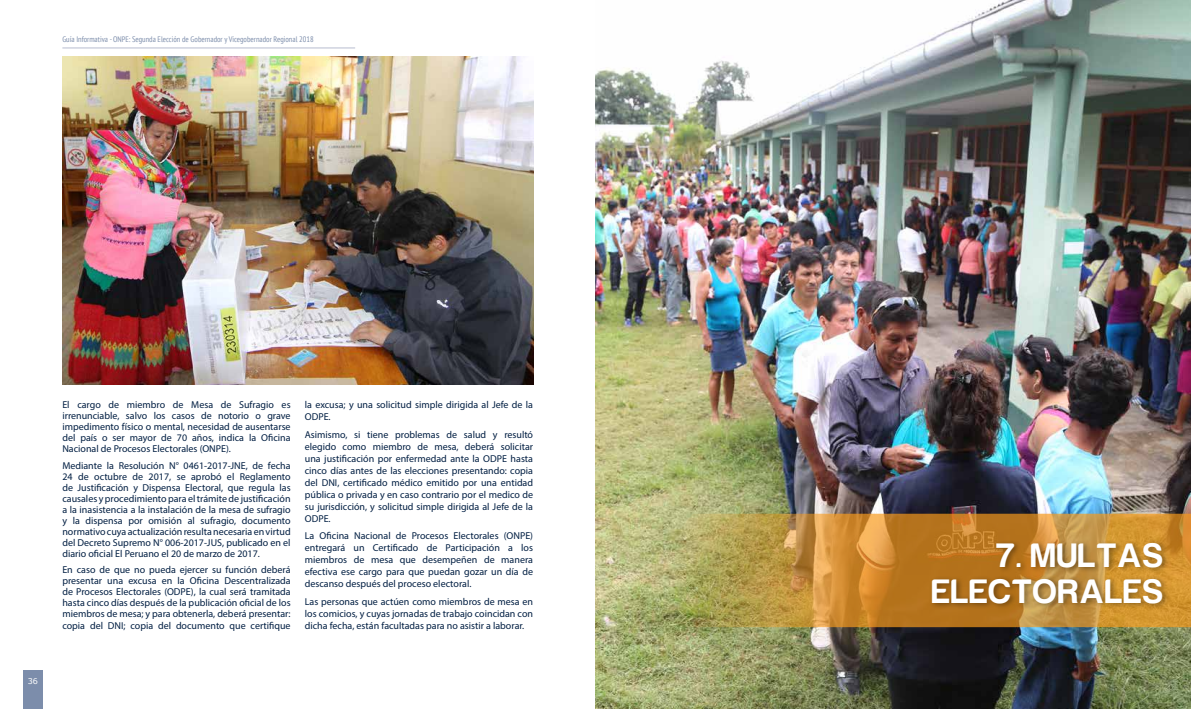
<style>
.page{position:relative;width:1191px;height:709px;background:#fff}
.page>*{position:absolute;margin:0;border:0;box-sizing:border-box;transform-origin:0 0}
.t1{font:35px/36px "Harabara";letter-spacing:.04em;color:#fff;text-align:right}
.t2{font:10px/11px "Myriad Pro";color:#001e42;text-align:justify}
.t3{font:condensed 8px "PT Sans";color:#7c8dab}
.t4{font:8px "Verdana";color:#fff}
</style>
<div class="page">
<hr style="left:62px;top:47px;width:293px;height:1px;background:#b7bdcf">
<div style="left:23px;top:670px;width:20px;height:39px;background:#7c8dab"></div>
<img style="left:62px;top:57px;width:471px;height:327px">
<img style="left:595px;top:0;width:596px;height:709px">
<img style="left:595px;top:513px;width:596px;height:114px">
<div style="left:929px;top:538px;width:240px;height:72px;background:#000;opacity:.4"></div>
<p class="t3" style="left:62px;top:34px;width:253px">Guía Informativa - ONPE: Segunda Elección de Gobernador y Vicegobernador Regional 2018</p>
<p class="t4" style="left:28px;top:676px;width:12px">36</p>
<p class="t2" style="left:62px;top:399px;width:230px">El cargo de miembro de Mesa de Sufragio es irrenunciable, salvo los casos de notorio o grave impedimento físico o mental, necesidad de ausentarse del país o ser mayor de 70 años, indica la Oficina Nacional de Procesos Electorales (ONPE).</p>
<p class="t2" style="left:62px;top:459px;width:230px">Mediante la Resolución N° 0461-2017-JNE, de fecha 24 de octubre de 2017, se aprobó el Reglamento de Justificación y Dispensa Electoral, que regula las causales y procedimiento para el trámite de justificación a la inasistencia a la instalación de la mesa de sufragio y la dispensa por omisión al sufragio, documento normativo cuya actualización resulta necesaria en virtud del Decreto Supremo N° 006-2017-JUS, publicado en el diario oficial El Peruano el 20 de marzo de 2017.</p>
<p class="t2" style="left:62px;top:564px;width:230px">En caso de que no pueda ejercer su función deberá presentar una excusa en la Oficina Descentralizada de Procesos Electorales (ODPE), la cual será tramitada hasta cinco días después de la publicación oficial de los miembros de mesa; y para obtenerla, deberá presentar:</p>
<p class="t2" style="left:62px;top:620px;width:230px">copia del DNI; copia del documento que certifique</p>
<p class="t2" style="left:305px;top:398px;width:230px;line-height:12px">la excusa; y una solicitud simple dirigida al Jefe de la<br>ODPE.</p>
<p class="t2" style="left:305px;top:428px;width:230px;line-height:12px">Asimismo, si tiene problemas de salud y resultó elegido como miembro de mesa, deberá solicitar una justificación por enfermedad ante la ODPE hasta cinco días antes de las elecciones presentando: copia del DNI, certificado médico emitido por una entidad pública o privada y en caso contrario por el medico de su jurisdicción, y solicitud simple dirigida al Jefe de la ODPE.</p>
<p class="t2" style="left:305px;top:530px;width:230px;line-height:12px">La Oficina Nacional de Procesos Electorales (ONPE) entregará un Certificado de Participación a los miembros de mesa que desempeñen de manera efectiva ese cargo para que puedan gozar un día de descanso después del proceso electoral.</p>
<p class="t2" style="left:305px;top:595px;width:230px;line-height:12px">Las personas que actúen como miembros de mesa en los comicios, y cuyas jornadas de trabajo coincidan con dicha fecha, están facultadas para no asistir a laborar.</p>
<h1 class="t1" style="left:932px;top:538px;width:233px">7. MULTAS<br>ELECTORALES</h1>
</div>
